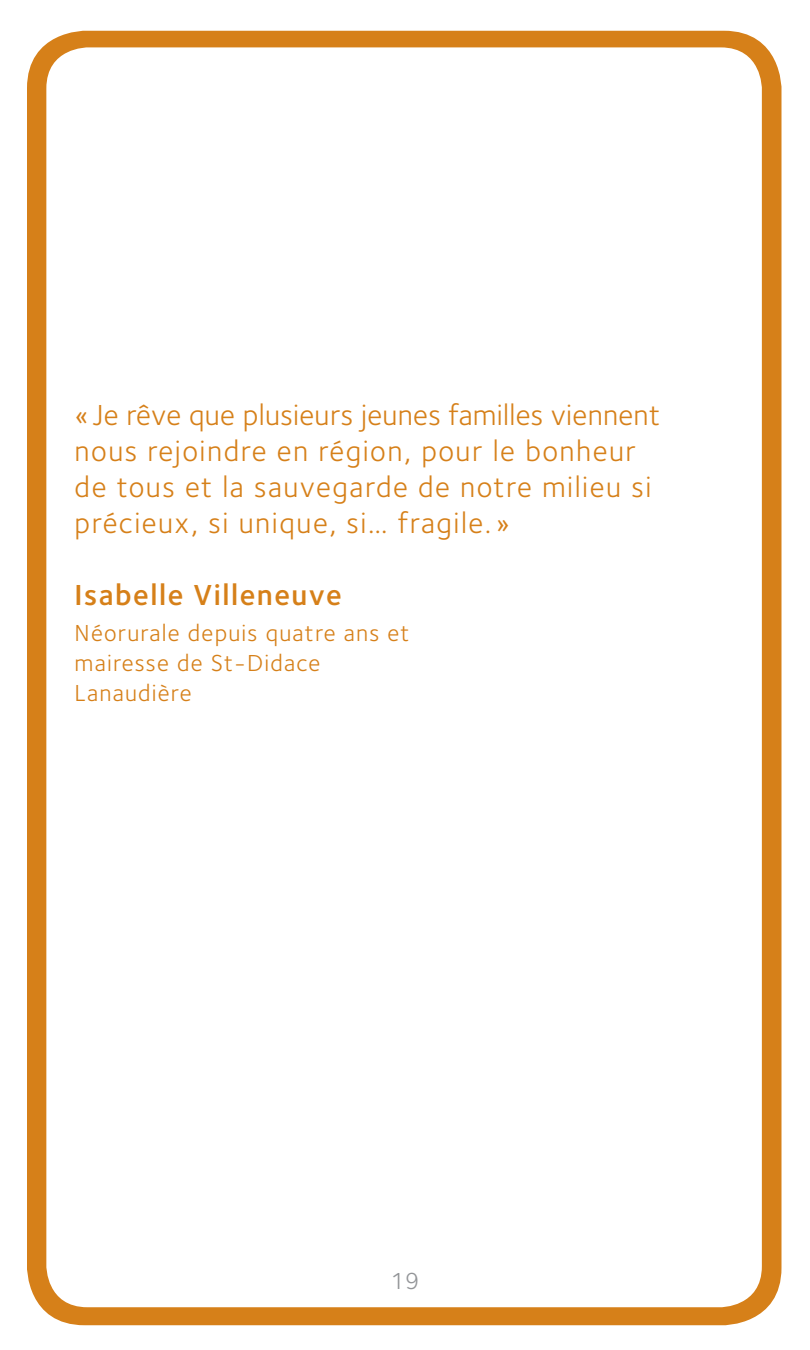
<style>
.page{position:relative;width:810px;height:1350px;background:#fff}
.page>*{position:absolute;margin:0;border:0;box-sizing:border-box;transform-origin:0 0}
.t1{font:30px/36px "Foundry Sterling";letter-spacing:.05em;color:#d68019}
.t2{font:600 30px "Foundry Sterling";letter-spacing:.05em;color:#d68019}
.t3{font:24px/30px "Foundry Sterling";letter-spacing:.05em;color:#d68019}
.t4{font:24px "Foundry Sterling";color:#939598}
</style>
<div class="page">
<div style="left:27px;top:31px;width:755px;height:1294px;background:#d68019;border-radius:58px"></div>
<div style="left:46px;top:47px;width:716px;height:1260px;background:#fff;border-radius:41px"></div>
<p class="t1" style="left:75px;top:397px;width:587px">« Je rêve que plusieurs jeunes familles viennent nous rejoindre en région, pour le bonheur de tous et la sauvegarde de notre milieu si précieux, si unique, si… fragile.»</p>
<p class="t2" style="left:75px;top:577px;width:269px">Isabelle Villeneuve</p>
<p class="t3" style="left:75px;top:618px;width:336px">Néorurale depuis quatre ans et mairesse de St-Didace<br>Lanaudière</p>
<p class="t4" style="left:391px;top:1267px;width:30px">19</p>
</div>
